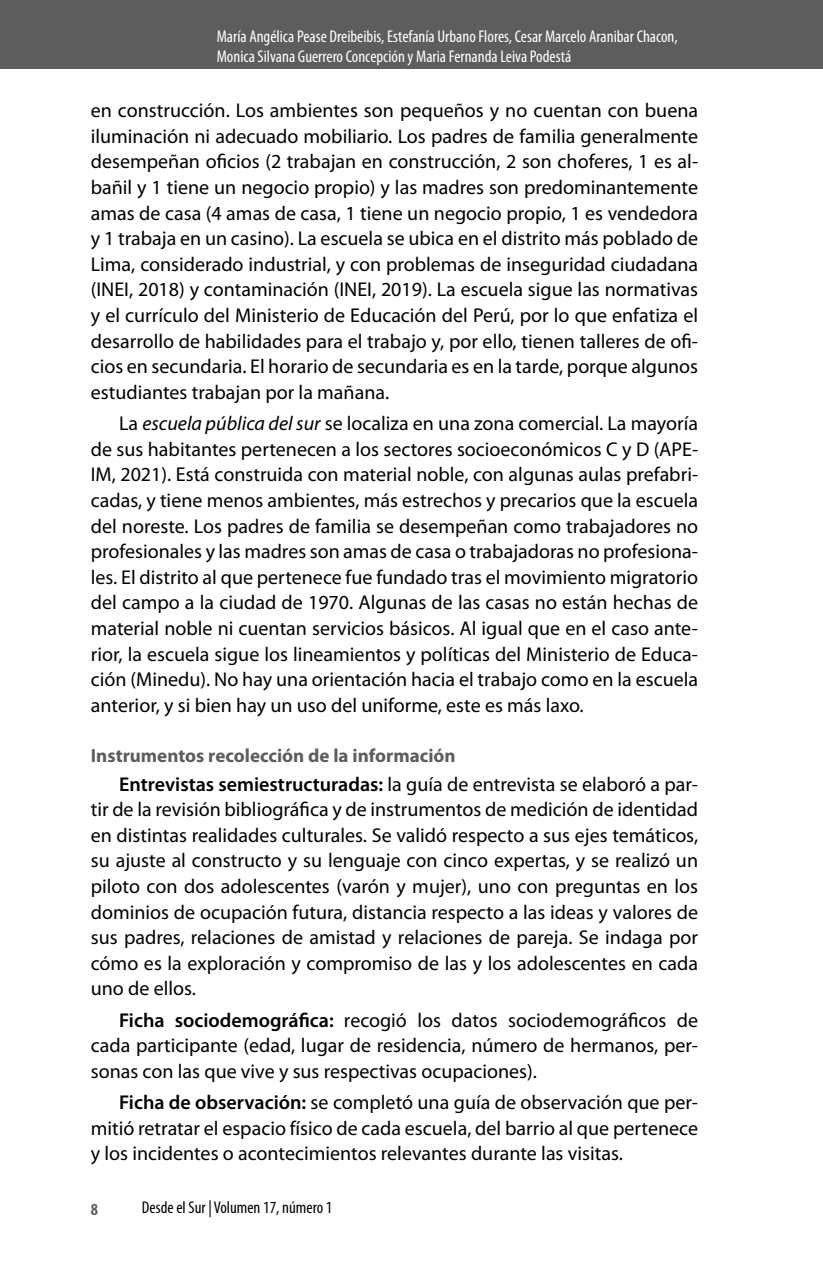
<style>
.page{position:relative;width:823px;height:1265px;background:#fff}
.page>*{position:absolute;margin:0;border:0;box-sizing:border-box;transform-origin:0 0}
.t1{font:20px/25.6px "Myriad Pro";color:#000;text-align:justify}
.t2{font:700 19px "Myriad Pro";color:#5c5d5f}
.t3{font:condensed 17px/20px "Myriad Pro";color:#fff}
.t4{font:condensed 17px "Myriad Pro";color:#000}
.t5{font:700 condensed 17px "Myriad Pro";color:#5c5d5f}
.s1{font-style:italic}
.s2{font-weight:600}
</style>
<div class="page">
<div style="left:0;top:0;width:822px;height:68px;background:#5c5d5f"></div>
<p class="t3" style="left:217px;top:26px;width:462px">María Angélica Pease Dreibeibis, Estefanía Urbano Flores, Cesar Marcelo Aranibar Chacon,<br>Monica Silvana Guerrero Concepción y Maria Fernanda Leiva Podestá</p>
<p class="t1" style="left:91px;top:97px;width:608px">en construcción. Los ambientes son pequeños y no cuentan con buena iluminación ni adecuado mobiliario. Los padres de familia generalmente desempeñan oficios (2 trabajan en construcción, 2 son choferes, 1 es al&shy;bañil y 1 tiene un negocio propio) y las madres son predominantemente amas de casa (4 amas de casa, 1 tiene un negocio propio, 1 es vendedora y 1 trabaja en un casino). La escuela se ubica en el distrito más poblado de Lima, considerado industrial, y con problemas de inseguridad ciudadana (INEI, 2018) y contaminación (INEI, 2019). La escuela sigue las normativas y el currículo del Ministerio de Educación del Perú, por lo que enfatiza el desarrollo de habilidades para el trabajo y, por ello, tienen talleres de ofi&shy;cios en secundaria. El horario de secundaria es en la tarde, porque algunos estudiantes trabajan por la mañana.</p>
<p class="t1" style="left:91px;top:410px;width:608px;text-indent:28px">La <span class="s1">escuela pública del sur</span> se localiza en una zona comercial. La mayoría de sus habitantes pertenecen a los sectores socioeconómicos C y D (APE-IM, 2021). Está construida con material noble, con algunas aulas prefabri&shy;cadas, y tiene menos ambientes, más estrechos y precarios que la escuela del noreste. Los padres de familia se desempeñan como trabajadores no profesionales y las madres son amas de casa o trabajadoras no profesiona&shy;les. El distrito al que pertenece fue fundado tras el movimiento migratorio del campo a la ciudad de 1970. Algunas de las casas no están hechas de material noble ni cuentan servicios básicos. Al igual que en el caso ante&shy;rior, la escuela sigue los lineamientos y políticas del Ministerio de Educa&shy;ción (Minedu). No hay una orientación hacia el trabajo como en la escuela anterior, y si bien hay un uso del uniforme, este es más laxo.</p>
<p class="t2" style="left:91px;top:743px;width:366px">Instrumentos recolección de la información</p>
<p class="t1" style="left:91px;top:770px;width:608px;text-indent:28px"><span class="s2">Entrevistas semiestructuradas:</span> la guía de entrevista se elaboró a par&shy;tir de la revisión bibliográfica y de instrumentos de medición de identidad en distintas realidades culturales. Se validó respecto a sus ejes temáticos, su ajuste al constructo y su lenguaje con cinco expertas, y se realizó un piloto con dos adolescentes (varón y mujer), uno con preguntas en los dominios de ocupación futura, distancia respecto a las ideas y valores de sus padres, relaciones de amistad y relaciones de pareja. Se indaga por cómo es la exploración y compromiso de las y los adolescentes en cada uno de ellos.</p>
<p class="t1" style="left:91px;top:1006px;width:608px;text-indent:28px"><span class="s2">Ficha sociodemográfica:</span> recogió los datos sociodemográficos de cada participante (edad, lugar de residencia, número de hermanos, per&shy;sonas con las que vive y sus respectivas ocupaciones).</p>
<p class="t1" style="left:91px;top:1089px;width:608px;text-indent:28px"><span class="s2">Ficha de observación:</span> se completó una guía de observación que per&shy;mitió retratar el espacio físico de cada escuela, del barrio al que pertenece y los incidentes o acontecimientos relevantes durante las visitas.</p>
<p class="t5" style="left:91px;top:1198px;width:9px">8</p>
<p class="t4" style="left:142px;top:1196px;width:192px">Desde el Sur | Volumen 17, número 1</p>
</div>
